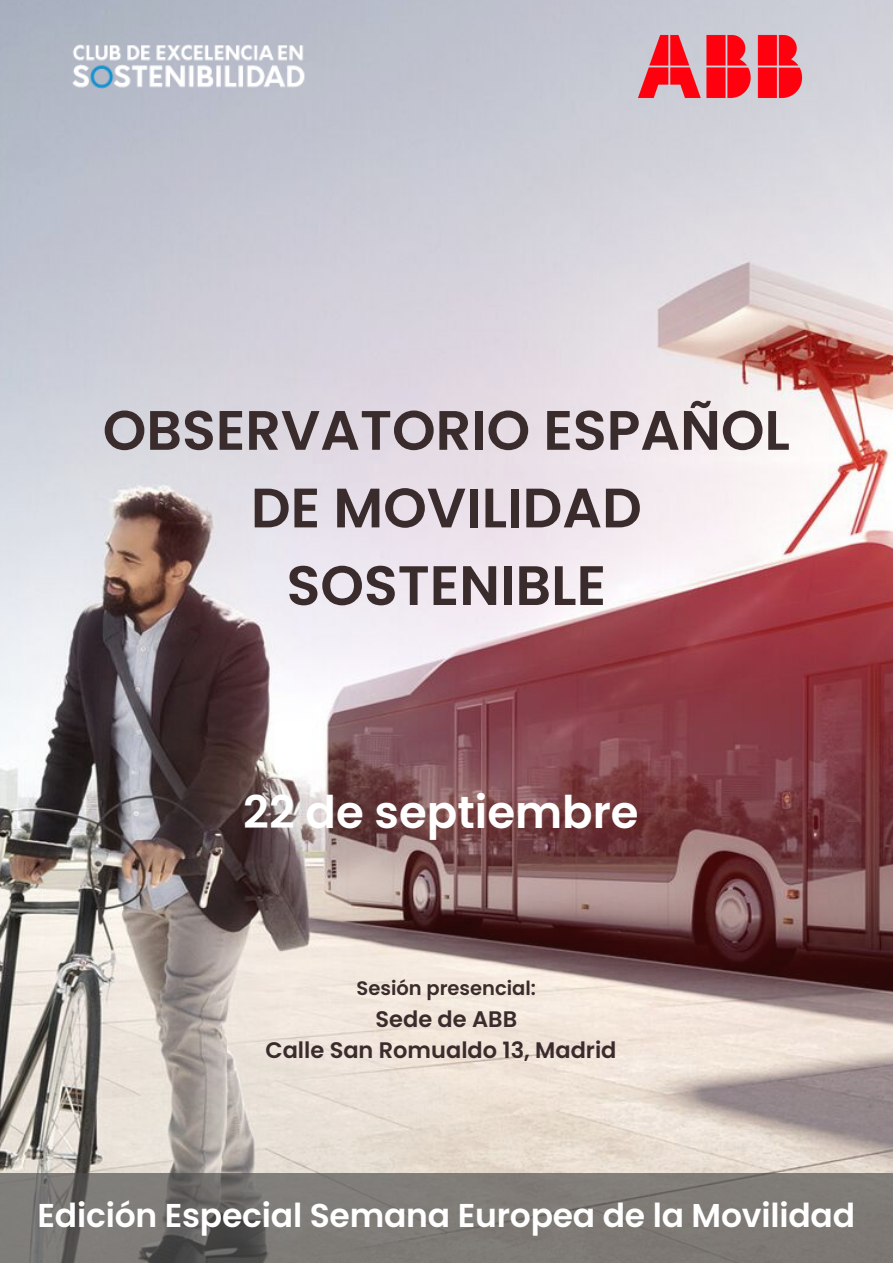
<style>
.page{position:relative;width:893px;height:1264px;background:#fff}
.page>*{position:absolute;margin:0;border:0;box-sizing:border-box;transform-origin:0 0}
.t1{font:600 55.5px/77.6px "Poppins";color:#3a2c2c;text-align:center}
.t2{font:600 45px "Poppins";color:#fff}
.t3{font:600 33px "Poppins";letter-spacing:-.005em;color:#fff}
.t4{font:600 22.5px "Poppins";color:#3a2c2c}
.t5{font:600 19.5px "Poppins";color:#3a2c2c}
</style>
<div class="page">
<img style="left:0;top:0;width:892px;height:1173px">
<img style="left:67px;top:43px;width:241px;height:46px">
<img style="left:636px;top:33px;width:167px;height:66px">
<svg style="left:0;top:1173px;width:892px;height:89px;background:#797672"></svg>
<p class="t1" style="left:103px;top:391px;width:688px">OBSERVATORIO ESPAÑOL<br>DE MOVILIDAD<br>SOSTENIBLE</p>
<p class="t2" style="left:243px;top:780px;width:397px">22 de septiembre</p>
<p class="t5" style="left:356px;top:974px;width:181px">Sesión presencial:</p>
<p class="t4" style="left:375px;top:1003px;width:143px">Sede de ABB</p>
<p class="t4" style="left:265px;top:1034px;width:352px">Calle San Romualdo 13, Madrid</p>
<p class="t3" style="left:38px;top:1192px;width:818px">Edición Especial Semana Europea de la Movilidad</p>
</div>
